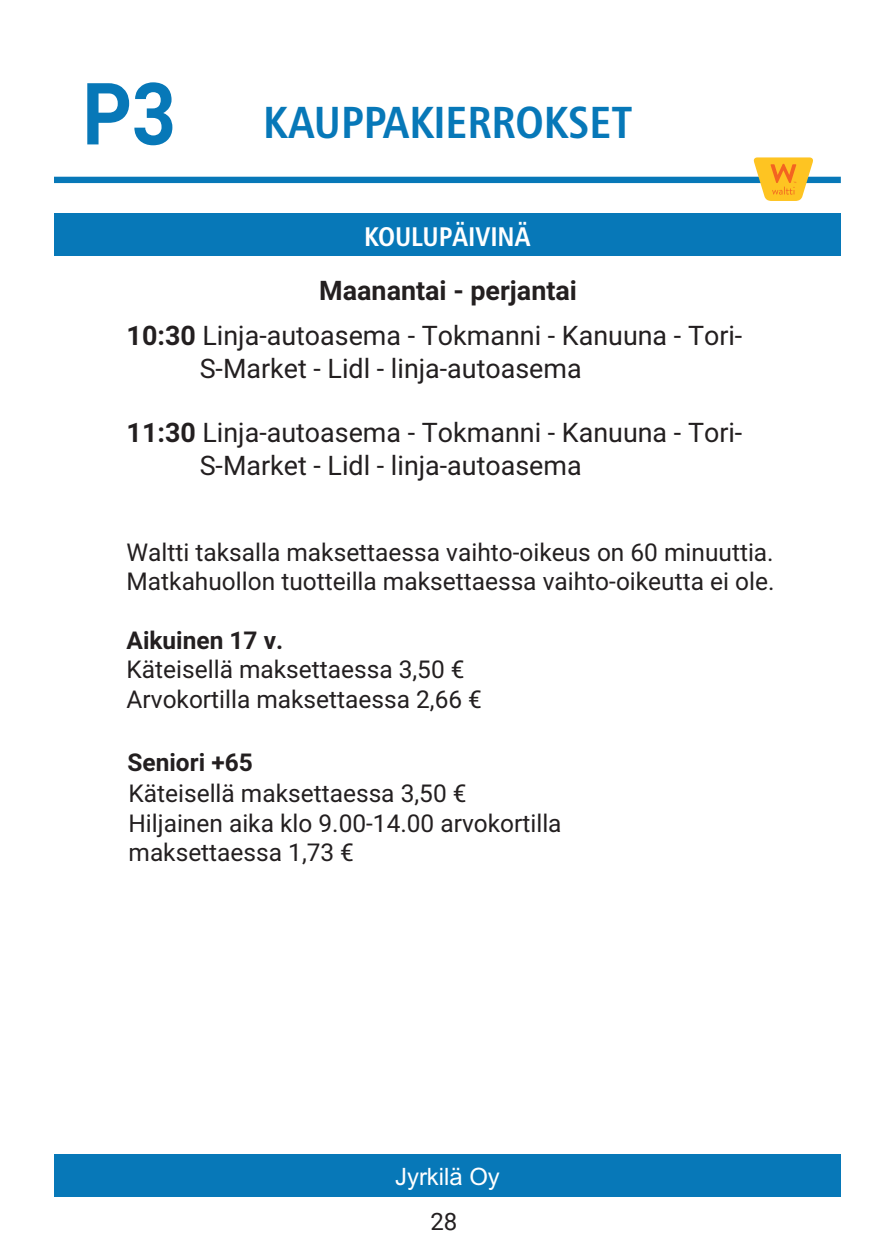
<style>
.page{position:relative;width:893px;height:1259px;background:#fff}
.page>*{position:absolute;margin:0;border:0;box-sizing:border-box;transform-origin:0 0}
.t1{font:700 86.1px "Roboto";color:#0778b8;scale:.89 1}
.t2{font:44.7px "Humanist 777 BT Roman Condensed B Bold";color:#0778b8}
.t3{font:27px "Roboto";color:#231f20}
.t4{font:700 27px "Roboto";color:#231f20}
.t5{font:27px "Humanist 777 BT Roman Condensed B Bold";color:#fff}
.t6{font:24.6px/29.4px "Roboto";color:#231f20}
.t7{font:700 24.6px "Roboto";color:#231f20}
.t8{font:24px "Arial";color:#fff}
.t9{font:24px "Roboto";color:#231f20}
.s1{font-family:"Arial";font-weight:700;font-size:86.1px;color:#fff}
.s2{font-weight:700}
</style>
<div class="page">
<div style="left:54px;top:1154px;width:787px;height:42px;background:#0778b8"></div>
<div style="left:54px;top:177px;width:787px;height:6px;background:#0778b8"></div>
<div style="left:54px;top:213px;width:787px;height:42px;background:#0778b8"></div>
<svg style="left:754px;top:157px;width:59px;height:44px"></svg>
<h1 class="t1" style="left:82px;top:80px;width:107px">P3</h1>
<h2 class="t2" style="left:134px;top:97px;width:500px"><span class="s1">2</span> KAUPPAKIERROKSET</h2>
<p class="t5" style="left:364px;top:221px;width:168px">KOULUPÄIVINÄ</p>
<p class="t4" style="left:319px;top:280px;width:259px">Maanantai - perjantai</p>
<p class="t3" style="left:127px;top:325px;width:617px"><span class="s2">10:30</span> Linja-autoasema - Tokmanni - Kanuuna - Tori-</p>
<p class="t3" style="left:200px;top:357px;width:383px">S-Market - Lidl - linja-autoasema</p>
<p class="t3" style="left:127px;top:422px;width:617px"><span class="s2">11:30</span> Linja-autoasema - Tokmanni - Kanuuna - Tori-</p>
<p class="t3" style="left:200px;top:454px;width:383px">S-Market - Lidl - linja-autoasema</p>
<p class="t6" style="left:127px;top:539px;width:649px">Waltti taksalla maksettaessa vaihto-oikeus on 60 minuuttia.<br>Matkahuollon tuotteilla maksettaessa vaihto-oikeutta ei ole.</p>
<p class="t7" style="left:127px;top:630px;width:158px">Aikuinen 17 v.</p>
<p class="t6" style="left:127px;top:657px;width:339px">Käteisellä maksettaessa 3,50 €</p>
<p class="t6" style="left:127px;top:686px;width:357px">Arvokortilla maksettaessa 2,66 €</p>
<p class="t7" style="left:127px;top:752px;width:127px">Seniori +65</p>
<p class="t6" style="left:129px;top:781px;width:435px">Käteisellä maksettaessa 3,50 €<br>Hiljainen aika klo 9.00-14.00 arvokortilla maksettaessa 1,73 €</p>
<p class="t8" style="left:395px;top:1167px;width:106px">Jyrkilä Oy</p>
<p class="t9" style="left:430px;top:1204px;width:28px">28</p>
</div>
